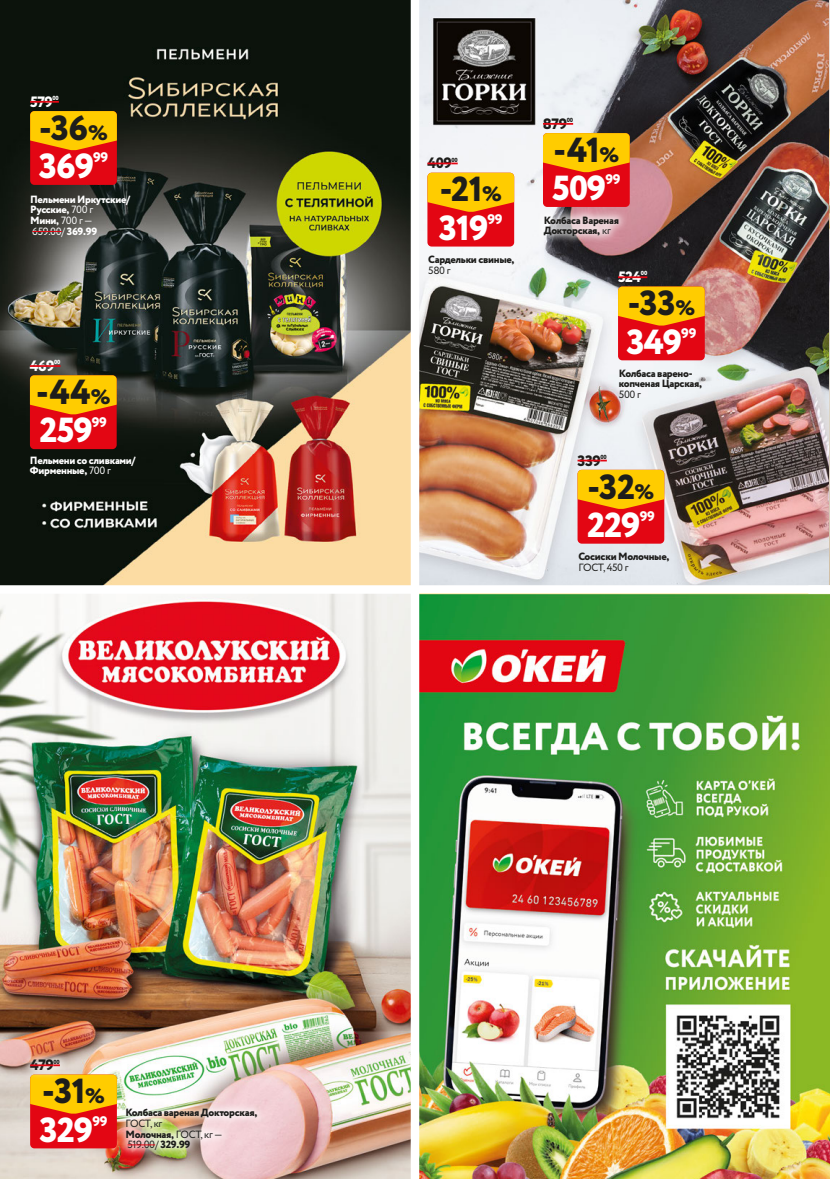
<style>
.page{position:relative;width:830px;height:1179px;background:#fff}
.page>*{position:absolute;margin:0;border:0;box-sizing:border-box;transform-origin:0 0}
.t1{font:800 34.8px "Circe";letter-spacing:-.02em;color:#1d1d1b}
.t2{font:800 34.8px "Circe";letter-spacing:-.03em;color:#fff}
.t3{font:800 15px "Circe";letter-spacing:-.03em;color:#1d1d1b}
.t4{font:800 15px "Circe";letter-spacing:-.03em;color:#fff}
.t5{font:800 13.95px "Circe";letter-spacing:-.03em;color:#fff}
.t6{font:800 10.5px/10.5px "Circe";letter-spacing:-.03em;color:#1d1d1b}
.t7{font:800 10.5px/10.8px "Circe";letter-spacing:-.03em;color:#fff}
.t8{font:10.5px/11.2px "Circe";letter-spacing:-.03em;color:#1d1d1b}
.t9{font:800 6px "Circe";letter-spacing:-.03em;color:#1d1d1b}
.t10{font:800 6px "Circe";color:#fff}
.s1{font-size:20.85px}
.s2{font-weight:400}
.s3{font-weight:800}
</style>
<div class="page">
<img style="left:419px;top:594px;width:411px;height:585px">
<img style="left:0;top:594px;width:411px;height:585px">
<img style="left:419px;top:0;width:411px;height:585px">
<img style="left:0;top:0;width:411px;height:585px">
<div style="left:577px;top:470px;width:87px;height:73px;background:#e30613;border-radius:4px"></div>
<svg style="left:577px;top:470px;width:87px;height:39px;background:#fbb403"></svg>
<svg style="left:577px;top:460px;width:30px;height:1px"></svg>
<div style="left:427px;top:173px;width:87px;height:73px;background:#e30613;border-radius:4px"></div>
<svg style="left:427px;top:173px;width:87px;height:39px;background:#fbb303"></svg>
<svg style="left:427px;top:163px;width:31px;height:1px"></svg>
<div style="left:534px;top:206px;width:94px;height:39px;background:#fff;opacity:.75"></div>
<div style="left:543px;top:133px;width:87px;height:74px;background:#e30613;border-radius:4px"></div>
<svg style="left:543px;top:133px;width:87px;height:39px;background:#fbb402"></svg>
<hr style="left:543px;top:123px;width:24px;height:2px;background:#e30613">
<svg style="left:567px;top:123px;width:6px;height:2px"></svg>
<div style="left:618px;top:286px;width:87px;height:74px;background:#e30613;border-radius:4px"></div>
<svg style="left:618px;top:286px;width:87px;height:40px;background:#f9b003"></svg>
<hr style="left:618px;top:276px;width:23px;height:2px;background:#e30613">
<svg style="left:641px;top:276px;width:6px;height:2px"></svg>
<div style="left:117px;top:1098px;width:149px;height:61px;background:#fff;opacity:.75"></div>
<svg style="left:128px;top:1144px;width:27px;height:1px"></svg>
<div style="left:30px;top:1074px;width:87px;height:74px;background:#e30613;border-radius:4px"></div>
<svg style="left:30px;top:1074px;width:87px;height:39px;background:#fbb503"></svg>
<div style="left:20px;top:1049px;width:50px;height:31px;background:#fff;opacity:.75"></div>
<hr style="left:30px;top:1064px;width:24px;height:2px;background:#e30613">
<svg style="left:54px;top:1064px;width:6px;height:2px"></svg>
<div style="left:30px;top:375px;width:87px;height:74px;background:#e30613;border-radius:4px"></div>
<svg style="left:30px;top:375px;width:87px;height:39px;background:#fab402"></svg>
<hr style="left:30px;top:365px;width:24px;height:2px;background:#e30613">
<svg style="left:54px;top:365px;width:7px;height:2px"></svg>
<hr style="left:32px;top:231px;width:30px;height:1px;background:#e30613">
<div style="left:30px;top:111px;width:87px;height:74px;background:#e30613;border-radius:4px"></div>
<svg style="left:30px;top:111px;width:87px;height:39px;background:#fab402"></svg>
<hr style="left:30px;top:101px;width:23px;height:2px;background:#e30613">
<svg style="left:53px;top:101px;width:6px;height:2px"></svg>
<h2 class="t4" style="left:30px;top:91px;width:24px">579</h2>
<p class="t10" style="left:53px;top:94px;width:8px">00</p>
<h1 class="t1" style="left:39px;top:104px;width:70px">-36<span class="s1">%</span></h1>
<h1 class="t2" style="left:39px;top:143px;width:57px">369</h1>
<h3 class="t5" style="left:93px;top:148px;width:17px">99</h3>
<p class="t7" style="left:30px;top:194px;width:102px">Пельмени Иркутские/<br>Русские, <span class="s2">700 г<br></span>Мини, <span class="s2">700 г —<br>659.00/</span> 369.99</p>
<h2 class="t4" style="left:30px;top:356px;width:26px">469</h2>
<p class="t10" style="left:54px;top:358px;width:8px">00</p>
<h1 class="t1" style="left:36px;top:368px;width:76px">-44<span class="s1">%</span></h1>
<h1 class="t2" style="left:40px;top:407px;width:55px">259</h1>
<h3 class="t5" style="left:92px;top:412px;width:17px">99</h3>
<p class="t7" style="left:30px;top:455px;width:107px">Пельмени со сливками/<br>Фирменные, <span class="s2">700 г</span></p>
<h2 class="t3" style="left:427px;top:153px;width:26px">409</h2>
<p class="t9" style="left:451px;top:156px;width:8px">00</p>
<h1 class="t1" style="left:440px;top:166px;width:64px">-21<span class="s1">%</span></h1>
<h1 class="t2" style="left:439px;top:204px;width:51px">319</h1>
<h3 class="t5" style="left:487px;top:210px;width:17px">99</h3>
<p class="t6" style="left:428px;top:255px;width:88px">Сардельки свиные,</p>
<p class="t8" style="left:428px;top:265px;width:24px">580 г</p>
<h2 class="t3" style="left:543px;top:114px;width:26px">879</h2>
<p class="t9" style="left:567px;top:116px;width:8px">00</p>
<h1 class="t1" style="left:554px;top:126px;width:67px">-41<span class="s1">%</span></h1>
<h1 class="t2" style="left:552px;top:165px;width:56px">509</h1>
<h3 class="t5" style="left:605px;top:170px;width:17px">99</h3>
<p class="t6" style="left:544px;top:215px;width:77px">Колбаса Вареная<br>Докторская, <span class="s2">кг</span></p>
<h2 class="t4" style="left:618px;top:267px;width:25px">524</h2>
<p class="t10" style="left:641px;top:269px;width:8px">00</p>
<h1 class="t1" style="left:628px;top:280px;width:69px">-33<span class="s1">%</span></h1>
<h1 class="t2" style="left:626px;top:318px;width:57px">349</h1>
<h3 class="t5" style="left:681px;top:324px;width:17px">99</h3>
<p class="t6" style="left:619px;top:368px;width:85px">Колбаса варено&shy;копченая Царская,</p>
<p class="t8" style="left:619px;top:389px;width:24px">500 г</p>
<h2 class="t3" style="left:577px;top:450px;width:25px">339</h2>
<p class="t9" style="left:600px;top:453px;width:8px">00</p>
<h1 class="t1" style="left:587px;top:463px;width:68px">-32<span class="s1">%</span></h1>
<h1 class="t2" style="left:587px;top:501px;width:55px">229</h1>
<h3 class="t5" style="left:640px;top:507px;width:17px">99</h3>
<p class="t6" style="left:578px;top:552px;width:92px">Сосиски Молочные,</p>
<p class="t8" style="left:578px;top:562px;width:52px">ГОСТ, 450 г</p>
<h2 class="t3" style="left:30px;top:1055px;width:25px">479</h2>
<p class="t9" style="left:54px;top:1057px;width:8px">00</p>
<h1 class="t1" style="left:42px;top:1067px;width:64px">-31<span class="s1">%</span></h1>
<h3 class="t5" style="left:92px;top:1111px;width:17px">99</h3>
<h1 class="t2" style="left:40px;top:1106px;width:55px">329</h1>
<p class="t6" style="left:125px;top:1108px;width:133px">Колбаса вареная Докторская,</p>
<p class="t8" style="left:125px;top:1117px;width:99px">ГОСТ, кг<br><span class="s3">Молочная,</span> ГОСТ, кг —</p>
<p class="t8" style="left:128px;top:1139px;width:64px">519.00/ <span class="s3">329.99</span></p>
</div>
